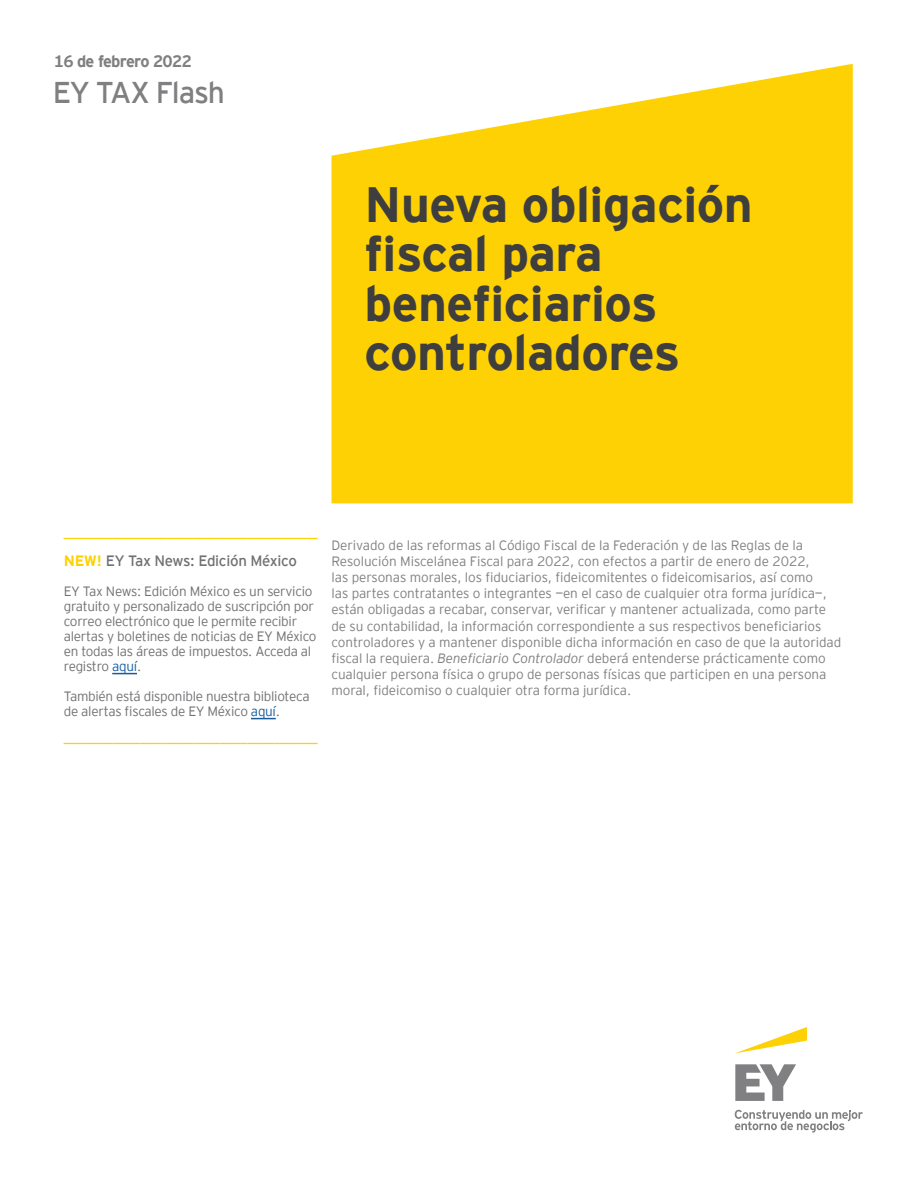
<style>
.page{position:relative;width:918px;height:1188px;background:#fff}
.page>*{position:absolute;margin:0;border:0;box-sizing:border-box;transform-origin:0 0}
.t1{font:700 49.5px/49.5px "EY Interstate";letter-spacing:-.01em;color:#3e3e3f}
.t2{font:30px "EY Interstate";letter-spacing:-.04em;color:#808083}
.t3{font:700 16.5px "EY Interstate";letter-spacing:-.04em;color:#808083}
.t4{font:15px "EY Interstate";letter-spacing:-.02em;color:#717074}
.t5{font:300 13.5px/16.2px "EY Interstate";letter-spacing:-.005em;color:#808083}
.t6{font:300 13.5px/15px "EY Interstate";letter-spacing:-.02em;color:#717074}
.t7{font:700 11.25px "EY Interstate";color:#fed105}
.s1{font-weight:700;color:#fed105}
.s2{color:#175d9e}
.s3{font-style:italic}
</style>
<div class="page">
<svg style="left:332px;top:64px;width:521px;height:440px;background:#fed51f"></svg>
<svg style="left:735px;top:1064px;width:61px;height:37px"></svg>
<svg style="left:735px;top:1110px;width:128px;height:23px"></svg>
<svg style="left:736px;top:1027px;width:71px;height:26px"></svg>
<svg style="left:112px;top:673px;width:25px;height:1px"></svg>
<svg style="left:251px;top:718px;width:25px;height:1px"></svg>
<p class="t3" style="left:54px;top:52px;width:140px">16 de febrero 2022</p>
<p class="t2" style="left:53px;top:75px;width:174px">EY TAX Flash</p>
<p class="t1" style="left:365px;top:179px;width:390px">Nueva obligación fiscal para beneficiarios controladores</p>
<p class="t7" style="left:64px;top:527px;width:256px">_______________________________________________</p>
<p class="t4" style="left:64px;top:553px;width:235px"><span class="s1">NEW!</span> EY Tax News: Edición México</p>
<p class="t6" style="left:64px;top:584px;width:254px">EY Tax News: Edición México es un servicio gratuito y personalizado de suscripción por correo electrónico que le permite recibir alertas y boletines de noticias de EY México en todas las áreas de impuestos. Acceda al registro <span class="s2">aquí</span>.</p>
<p class="t6" style="left:64px;top:689px;width:247px">También está disponible nuestra biblioteca de alertas fiscales de EY México <span class="s2">aquí</span>.</p>
<p class="t7" style="left:64px;top:732px;width:256px">_______________________________________________</p>
<p class="t5" style="left:332px;top:537px;width:511px">Derivado de las reformas al Código Fiscal de la Federación y de las Reglas de la Resolución Miscelánea Fiscal para 2022, con efectos a partir de enero de 2022,<br>las personas morales, los fiduciarios, fideicomitentes o fideicomisarios, así como<br>las partes contratantes o integrantes —en el caso de cualquier otra forma jurídica—, están obligadas a recabar, conservar, verificar y mantener actualizada, como parte de su contabilidad, la información correspondiente a sus respectivos beneficiarios controladores y a mantener disponible dicha información en caso de que la autoridad fiscal la requiera. <span class="s3">Beneficiario Controlador</span> deberá entenderse prácticamente como cualquier persona física o grupo de personas físicas que participen en una persona moral, fideicomiso o cualquier otra forma jurídica.</p>
</div>
